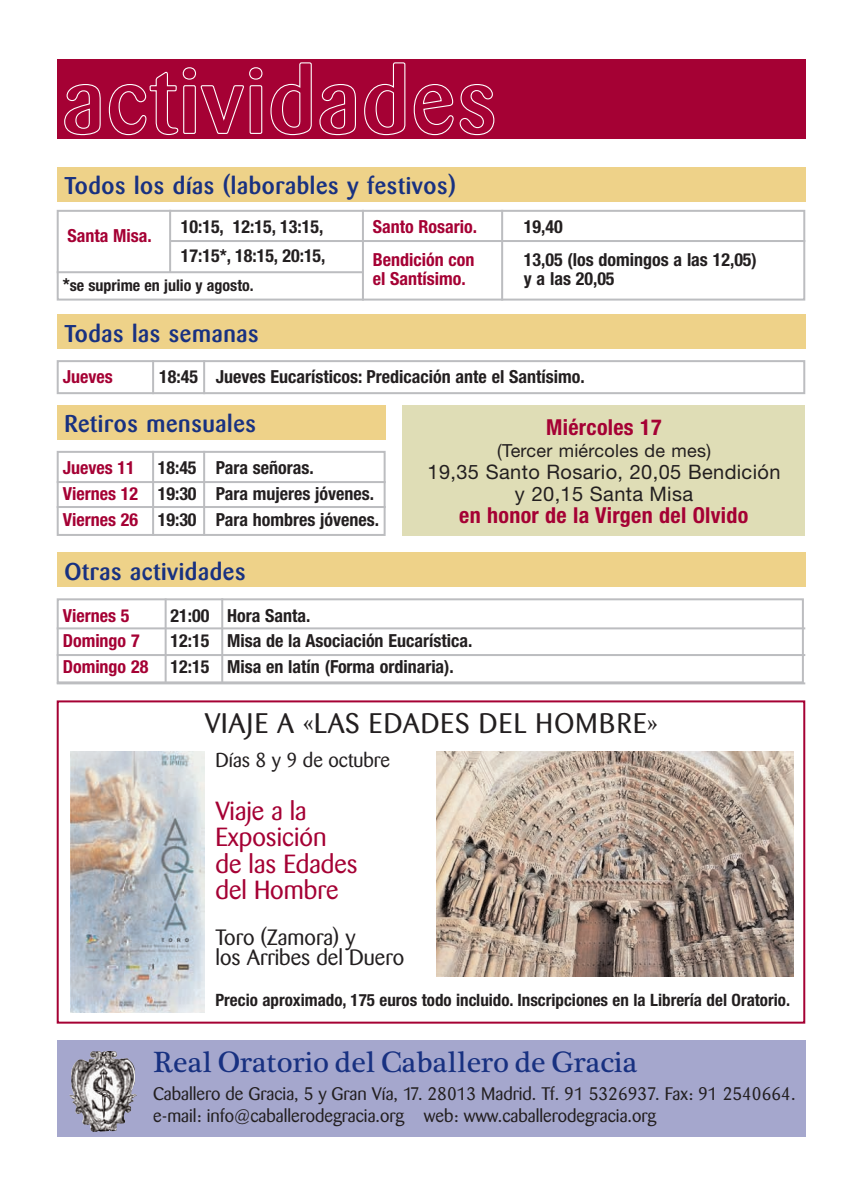
<style>
.page{position:relative;width:862px;height:1191px;background:#fff}
.page>*{position:absolute;margin:0;border:0;box-sizing:border-box;transform-origin:0 0}
.t1{font:30px "Plantagenet Cherokee";color:#183181}
.t2{font:28px "Barmeno";letter-spacing:.045em;color:#231f20}
.t3{font:26px/26.6px "Barmeno";color:#a50134}
.t4{font:500 24px "Barmeno";letter-spacing:.025em;color:#183181}
.t5{font:700 condensed 22px "Helvetica Neue";letter-spacing:.015em;color:#a50134}
.t6{font:22px/20.6px "Barmeno";color:#231f20}
.t7{font:20px/22px "Helvetica Neue";letter-spacing:.015em;color:#231f20;text-align:center}
.t8{font:20px "Barmeno";color:#231f20}
.t9{font:700 condensed 18px/25.8px "Helvetica Neue";color:#231f20}
.t10{font:18px/22px "Barmeno";color:#231f20}
.t11{font:700 condensed 18px "Helvetica Neue";color:#a50134}
.t12{font:18px "Helvetica Neue";letter-spacing:.015em;color:#231f20}
.t13{font:700 condensed 17px "Helvetica Neue";color:#231f20}
.t14{font:700 condensed 16px "Helvetica Neue";color:#231f20}
.s1{font-size:18px}
.s2{color:#a50134}
</style>
<div class="page">
<div style="left:57px;top:167px;width:748px;height:34px;background:#eed289"></div>
<div style="left:57px;top:60px;width:748px;height:79px;background:#a50134"></div>
<svg style="left:64px;top:84px;width:37px;height:52px"></svg>
<svg style="left:108px;top:67px;width:155px;height:69px"></svg>
<svg style="left:270px;top:62px;width:42px;height:74px"></svg>
<svg style="left:319px;top:84px;width:37px;height:52px"></svg>
<svg style="left:364px;top:62px;width:42px;height:74px"></svg>
<svg style="left:413px;top:84px;width:82px;height:52px"></svg>
<div style="left:57px;top:1040px;width:748px;height:97px;background:#a5a7cd"></div>
<img style="left:69px;top:1051px;width:68px;height:80px">
<div style="left:57px;top:210px;width:748px;height:90px;border:2px solid #bcbdc0"></div>
<hr style="left:57px;top:271px;width:306px;height:2px;background:#bcbdc0">
<hr style="left:169px;top:210px;width:2px;height:62px;background:#bcbdc0">
<hr style="left:362px;top:210px;width:2px;height:90px;background:#bcbdc0">
<hr style="left:170px;top:240px;width:635px;height:2px;background:#bcbdc0">
<hr style="left:501px;top:210px;width:2px;height:90px;background:#bcbdc0">
<div style="left:57px;top:315px;width:748px;height:34px;background:#eed289"></div>
<div style="left:57px;top:360px;width:748px;height:34px;border:2px solid #bcbdc0"></div>
<hr style="left:152px;top:360px;width:2px;height:34px;background:#bcbdc0">
<hr style="left:203px;top:360px;width:2px;height:34px;background:#bcbdc0">
<div style="left:57px;top:553px;width:748px;height:34px;background:#eed289"></div>
<div style="left:57px;top:598px;width:747px;height:85px;border:2px solid #bcbdc0"></div>
<hr style="left:165px;top:598px;width:2px;height:85px;background:#bcbdc0">
<hr style="left:221px;top:598px;width:2px;height:85px;background:#bcbdc0">
<hr style="left:57px;top:682px;width:748px;height:2px;background:#bcbdc0">
<hr style="left:57px;top:654px;width:748px;height:2px;background:#bcbdc0">
<hr style="left:57px;top:627px;width:748px;height:2px;background:#bcbdc0">
<div style="left:57px;top:405px;width:329px;height:34px;background:#eed289"></div>
<div style="left:57px;top:451px;width:329px;height:85px;border:2px solid #bcbdc0"></div>
<hr style="left:57px;top:481px;width:329px;height:2px;background:#bcbdc0">
<hr style="left:57px;top:506px;width:329px;height:2px;background:#bcbdc0">
<hr style="left:152px;top:451px;width:2px;height:85px;background:#bcbdc0">
<hr style="left:203px;top:451px;width:2px;height:85px;background:#bcbdc0">
<div style="left:403px;top:405px;width:402px;height:131px;background:#dfddb6"></div>
<div style="left:57px;top:700px;width:748px;height:323px;border:2px solid #a50134"></div>
<img style="left:70px;top:751px;width:134px;height:261px">
<img style="left:437px;top:751px;width:357px;height:225px">
<h3 class="t4" style="left:64px;top:176px;width:393px">Todos los días (laborables y festivos)</h3>
<p class="t11" style="left:67px;top:224px;width:86px">Santa Misa.</p>
<p class="t9" style="left:181px;top:214px;width:144px">10:15, 12:15, 13:15,</p>
<p class="t11" style="left:373px;top:216px;width:106px">Santo Rosario.</p>
<p class="t9" style="left:524px;top:214px;width:40px">19,40</p>
<p class="t9" style="left:181px;top:242px;width:146px">17:15*, 18:15, 20:15,</p>
<p class="t11" style="left:373px;top:248px;width:103px">Bendición con</p>
<p class="t9" style="left:524px;top:246px;width:234px">13,05 (los domingos a las 12,05)</p>
<p class="t14" style="left:63px;top:275px;width:192px"><span class="s1">*</span>se suprime en julio y agosto.</p>
<p class="t11" style="left:373px;top:267px;width:94px">el Santísimo.</p>
<p class="t9" style="left:524px;top:265px;width:92px">y a las 20,05</p>
<h3 class="t4" style="left:64px;top:323px;width:196px">Todas las semanas</h3>
<p class="t11" style="left:63px;top:366px;width:51px">Jueves</p>
<p class="t9" style="left:159px;top:364px;width:427px">18:45 Jueves Eucarísticos: Predicación ante el Santísimo.</p>
<h3 class="t4" style="left:64px;top:414px;width:193px">Retiros mensuales</h3>
<p class="t11" style="left:63px;top:457px;width:74px">Jueves 11</p>
<p class="t9" style="left:63px;top:454px;width:318px;text-indent:95px">18:45 Para señoras.<br><span class="s2">Viernes 12</span> 19:30 Para mujeres jóvenes.<br><span class="s2">Viernes 26</span> 19:30 Para hombres jóvenes.</p>
<p class="t5" style="left:546px;top:413px;width:117px">Miércoles 17</p>
<p class="t12" style="left:497px;top:439px;width:215px">(Tercer miércoles de mes)</p>
<p class="t7" style="left:428px;top:460px;width:354px">19,35 Santo Rosario, 20,05 Bendición y 20,15 Santa Misa</p>
<p class="t5" style="left:459px;top:502px;width:291px">en honor de la Virgen del Olvido</p>
<h3 class="t4" style="left:64px;top:561px;width:182px">Otras actividades</h3>
<p class="t11" style="left:63px;top:604px;width:68px">Viernes 5</p>
<p class="t9" style="left:170px;top:602px;width:142px">21:00 Hora Santa.</p>
<p class="t11" style="left:63px;top:630px;width:78px">Domingo 7</p>
<p class="t9" style="left:63px;top:628px;width:411px;text-indent:108px">12:15 Misa de la Asociación Eucarística.<br><span class="s2">Domingo 28</span> 12:15 Misa en latín (Forma ordinaria).</p>
<h2 class="t2" style="left:205px;top:711px;width:454px">VIAJE A «LAS EDADES DEL HOMBRE»</h2>
<p class="t8" style="left:215px;top:751px;width:176px">Días 8 y 9 de octubre</p>
<h3 class="t3" style="left:215px;top:799px;width:144px">Viaje a la<br>Exposición de las Edades del Hombre</h3>
<p class="t6" style="left:215px;top:928px;width:190px">Toro (Zamora) y<br>los Arribes del Duero</p>
<p class="t13" style="left:215px;top:989px;width:576px">Precio aproximado, 175 euros todo incluido. Inscripciones en la Librería del Oratorio.</p>
<h1 class="t1" style="left:153px;top:1045px;width:486px">Real Oratorio del Caballero de Gracia</h1>
<p class="t10" style="left:153px;top:1084px;width:644px">Caballero de Gracia, 5 y Gran Vía, 17. 28013 Madrid. Tf. 91 5326937. Fax: 91 2540664. e-mail: info@caballerodegracia.org web: www.caballerodegracia.org</p>
</div>
